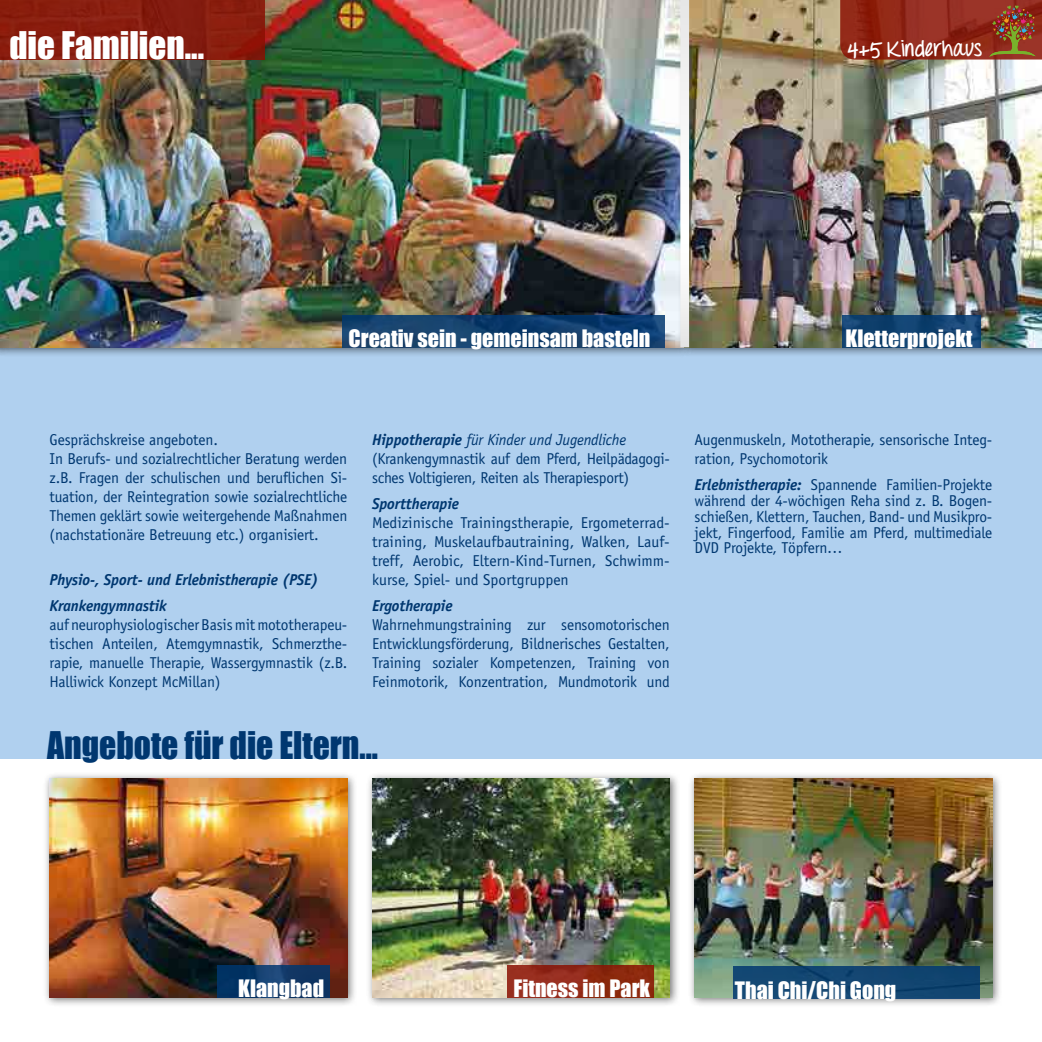
<style>
.page{position:relative;width:1042px;height:1042px;background:#b0d0ef}
.page>*{position:absolute;margin:0;border:0;box-sizing:border-box;transform-origin:0 0}
.t1{font:35px "Impact";color:#003770;scale:.96 1}
.t2{font:35px "Impact";color:#fff}
.t3{font:22.05px "Impact";color:#fff}
.t4{font:700 21.18px "Throw My Hands Upinthe Air";color:#fff}
.t5{font:15.75px/18.9px "Officina Sans";letter-spacing:-.01em;color:#003770;text-align:justify}
.t6{font:italic 700 15.75px/26.2px "Officina Sans";letter-spacing:-.01em;color:#003770}
.s1{font-weight:700;font-style:italic}
.s2{font-style:italic}
</style>
<div class="page">
<div style="left:0;top:759px;width:1042px;height:283px;background:#fff"></div>
<div style="left:0;top:0;width:694px;height:358px;background:#000;opacity:.55"></div>
<img style="left:0;top:0;width:678px;height:347px">
<div style="left:688px;top:772px;width:314px;height:235px;background:#000;opacity:.55"></div>
<img style="left:694px;top:779px;width:298px;height:218px">
<div style="left:366px;top:772px;width:314px;height:235px;background:#000;opacity:.55"></div>
<img style="left:372px;top:779px;width:298px;height:218px">
<div style="left:43px;top:772px;width:314px;height:235px;background:#000;opacity:.55"></div>
<img style="left:50px;top:779px;width:297px;height:218px">
<div style="left:678px;top:0;width:364px;height:358px;background:#000;opacity:.55"></div>
<svg style="left:680px;top:0;width:9px;height:347px;background:#f2f2f3"></svg>
<svg style="left:840px;top:0;width:202px;height:60px;background:#90301d"></svg>
<div style="left:0;top:0;width:265px;height:60px;background:#881d0f"></div>
<svg style="left:217px;top:965px;width:113px;height:32px;background:#0d3767"></svg>
<div style="left:507px;top:965px;width:147px;height:32px;background:linear-gradient(to right,#9a2f24,#882709)"></div>
<div style="left:734px;top:966px;width:246px;height:32px;background:#134672"></div>
<svg style="left:842px;top:315px;width:138px;height:33px;background:#114271"></svg>
<svg style="left:342px;top:315px;width:323px;height:32px;background:#123f6d"></svg>
<h1 class="t2" style="left:9px;top:19px;width:196px">die Familien...</h1>
<h3 class="t4" style="left:847px;top:36px;width:136px">4+5 Kinderhaus</h3>
<h2 class="t3" style="left:348px;top:321px;width:303px">Creativ sein - gemeinsam basteln</h2>
<h2 class="t3" style="left:845px;top:321px;width:129px">Kletterprojekt</h2>
<p class="t5" style="left:50px;top:430px;width:299px;text-align:left">Gesprächskreise angeboten.<br>In Berufs- und sozialrechtlicher Beratung werden z.B. Fragen der schulischen und beruflichen Si&shy;tuation, der Reintegration sowie sozialrechtliche Themen geklärt sowie weitergehende Maßnahmen (nachstationäre Betreuung etc.) organisiert.</p>
<p class="t6" style="left:50px;top:566px;width:270px">Physio-, Sport- und Erlebnistherapie (PSE)<br>Krankengymnastik</p>
<p class="t5" style="left:50px;top:615px;width:299px">auf neurophysiologischer Basis mit mototherapeu&shy;tischen Anteilen, Atemgymnastik, Schmerzthe&shy;rapie, manuelle Therapie, Wassergymnastik (z.B.<br>Halliwick Konzept McMillan)</p>
<p class="t5" style="left:372px;top:430px;width:299px;text-align:left"><span class="s1">Hippotherapie</span> <span class="s2">für Kinder und Jugendliche </span>(Krankengymnastik auf dem Pferd, Heilpädagogi&shy;sches Voltigieren, Reiten als Therapiesport)</p>
<p class="t6" style="left:372px;top:491px;width:88px">Sporttherapie</p>
<p class="t5" style="left:372px;top:513px;width:299px">Medizinische Trainingstherapie, Ergometerrad&shy;training, Muskelaufbautraining, Walken, Lauf&shy;treff, Aerobic, Eltern-Kind-Turnen, Schwimm&shy;kurse, Spiel- und Sportgruppen</p>
<p class="t6" style="left:372px;top:592px;width:82px">Ergotherapie</p>
<p class="t5" style="left:372px;top:615px;width:299px">Wahrnehmungstraining zur sensomotorischen Entwicklungsförderung, Bildnerisches Gestalten, Training sozialer Kompetenzen, Training von Feinmotorik, Konzentration, Mundmotorik und</p>
<h1 class="t1" style="left:47px;top:718px;width:346px">Angebote für die Eltern...</h1>
<p class="t5" style="left:694px;top:430px;width:299px">Augenmuskeln, Mototherapie, sensorische Integ&shy;ration, Psychomotorik</p>
<p class="t5" style="left:694px;top:477px;width:299px;line-height:15.8px"><span class="s1">Erlebnistherapie:</span> Spannende Familien-Projekte während der 4-wöchigen Reha sind z. B. Bogen&shy;schießen, Klettern, Tauchen, Band- und Musikpro&shy;jekt, Fingerfood, Familie am Pferd, multimediale DVD Projekte, Töpfern…</p>
<h2 class="t3" style="left:238px;top:971px;width:88px">Klangbad</h2>
<h2 class="t3" style="left:513px;top:971px;width:138px">Fitness im Park</h2>
<h2 class="t3" style="left:735px;top:973px;width:163px">Thai Chi/Chi Gong</h2>
</div>
